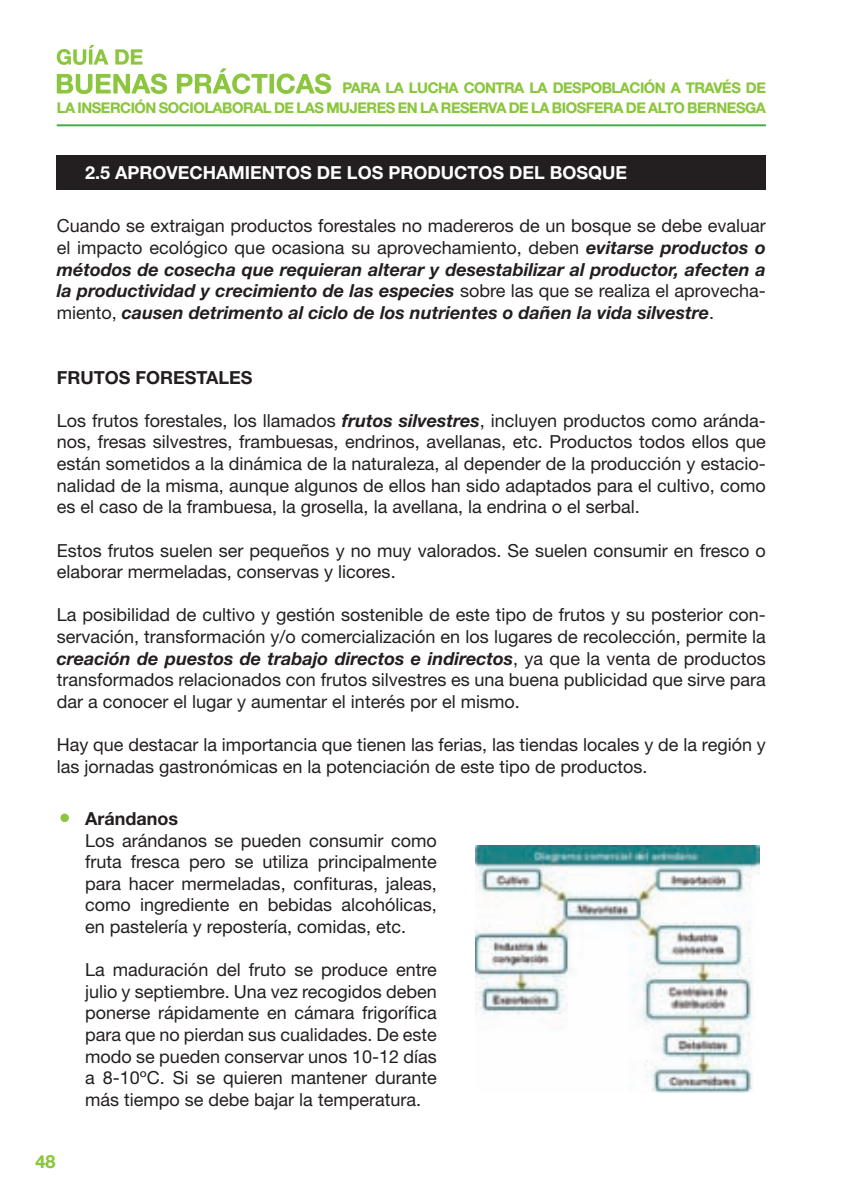
<style>
.page{position:relative;width:851px;height:1191px;background:#fff}
.page>*{position:absolute;margin:0;border:0;box-sizing:border-box;transform-origin:0 0}
.t1{font:18px/21.6px "Helvetica Neue";color:#231f20;text-align:justify}
.t2{font:italic 700 18px/21.6px "Helvetica Neue";color:#231f20;text-align:justify}
.t3{font:700 18px "Helvetica Neue";color:#fff}
.t4{font:700 18px "Helvetica Neue";color:#231f20}
.t5{font:18px "Alte Haas Grotesk Bold";color:#8bc63e}
.t6{font:14.6px/19.8px "Alte Haas Grotesk Bold";letter-spacing:-.03em;color:#8bc63e;text-align:right}
.s1{font-weight:400;font-style:normal}
.s2{font-weight:700;font-style:italic}
</style>
<div class="page">
<svg style="left:57px;top:45px;width:274px;height:49px"></svg>
<hr style="left:57px;top:124px;width:708px;height:2px;background:#40ae49">
<div style="left:57px;top:155px;width:708px;height:34px;background:#231f20"></div>
<img style="left:475px;top:845px;width:283px;height:247px">
<div style="left:60px;top:813px;width:9px;height:9px;background:#8bc63e;border-radius:50%"></div>
<p class="t6" style="left:57px;top:78px;width:710px">PARA LA LUCHA CONTRA LA DESPOBLACIÓN A TRAVÉS DE<br>LA INSERCIÓN SOCIOLABORAL DE LAS MUJERES EN LA RESERVA DE LA BIOSFERA DE ALTO BERNESGA</p>
<p class="t3" style="left:85px;top:166px;width:543px">2.5 APROVECHAMIENTOS DE LOS PRODUCTOS DEL BOSQUE</p>
<p class="t2" style="left:57px;top:217px;width:710px"><span class="s1">Cuando se extraigan productos forestales no madereros de un bosque se debe evaluar el impacto ecológico que ocasiona su aprovechamiento, deben</span> evitarse productos o métodos de cosecha que requieran alterar y desestabilizar al productor, afecten a la productividad y crecimiento de las especies <span class="s1">sobre las que se realiza el aprovecha&shy;miento,</span> causen detrimento al ciclo de los nutrientes o dañen la vida silvestre<span class="s1">.</span></p>
<p class="t4" style="left:57px;top:371px;width:197px">FRUTOS FORESTALES</p>
<p class="t1" style="left:57px;top:411px;width:710px">Los frutos forestales, los llamados <span class="s2">frutos silvestres</span>, incluyen productos como aránda&shy;nos, fresas silvestres, frambuesas, endrinos, avellanas, etc. Productos todos ellos que están sometidos a la dinámica de la naturaleza, al depender de la producción y estacio&shy;nalidad de la misma, aunque algunos de ellos han sido adaptados para el cultivo, como es el caso de la frambuesa, la grosella, la avellana, la endrina o el serbal.</p>
<p class="t1" style="left:57px;top:541px;width:710px">Estos frutos suelen ser pequeños y no muy valorados. Se suelen consumir en fresco o elaborar mermeladas, conservas y licores.</p>
<p class="t1" style="left:57px;top:606px;width:710px">La posibilidad de cultivo y gestión sostenible de este tipo de frutos y su posterior con&shy;servación, transformación y/o comercialización en los lugares de recolección, permite la <span class="s2">creación de puestos de trabajo directos e indirectos</span>, ya que la venta de productos transformados relacionados con frutos silvestres es una buena publicidad que sirve para dar a conocer el lugar y aumentar el interés por el mismo.</p>
<p class="t1" style="left:57px;top:735px;width:710px">Hay que destacar la importancia que tienen las ferias, las tiendas locales y de la región y las jornadas gastronómicas en la potenciación de este tipo de productos.</p>
<p class="t4" style="left:85px;top:812px;width:95px">Arándanos</p>
<p class="t1" style="left:85px;top:831px;width:353px">Los arándanos se pueden consumir como fruta fresca pero se utiliza principalmente para hacer mermeladas, confituras, jaleas, como ingrediente en bebidas alcohólicas, en pastelería y repostería, comidas, etc.</p>
<p class="t1" style="left:85px;top:960px;width:353px">La maduración del fruto se produce entre julio y septiembre. Una vez recogidos deben ponerse rápidamente en cámara frigorífica para que no pierdan sus cualidades. De este modo se pueden conservar unos 10-12 días a 8-10ºC. Si se quieren mantener durante más tiempo se debe bajar la temperatura.</p>
<p class="t5" style="left:36px;top:1150px;width:22px">48</p>
</div>
